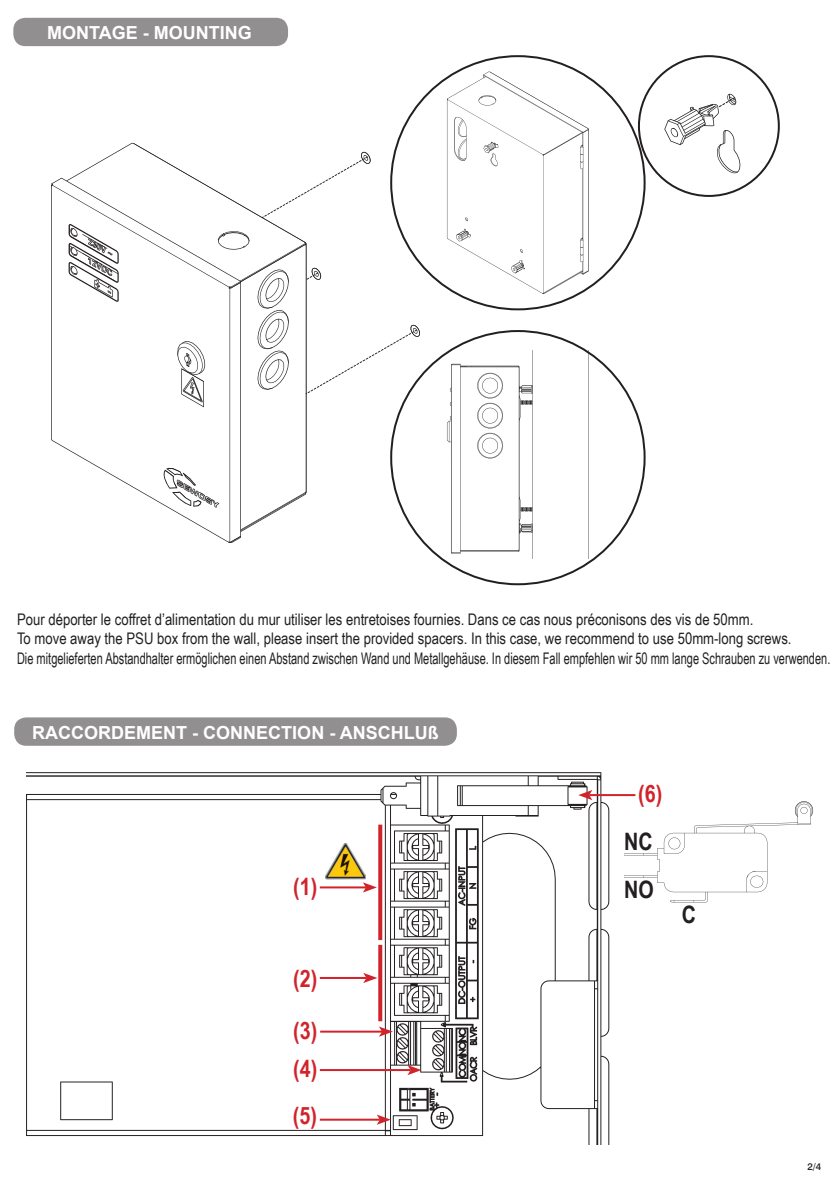
<style>
.page{position:relative;width:840px;height:1191px;background:#fff}
.page>*{position:absolute;margin:0;border:0;box-sizing:border-box;transform-origin:0 0}
.t1{font:700 24px "Arial Narrow";color:#d1232a}
.t2{font:700 24px "Arial Narrow";color:#231f20}
.t3{font:700 18px "Arial";color:#fff}
.t4{font:16px/19.2px "Arial Narrow";color:#231f20}
.t5{font:500 9.8px "Swiss 721 BT";color:#231f20}
</style>
<div class="page">
<div style="left:13px;top:18px;width:275px;height:28px;background:#918f8f;border-radius:12px"></div>
<svg style="left:51px;top:143px;width:255px;height:399px"></svg>
<svg style="left:71px;top:152px;width:349px;height:242px"></svg>
<div style="left:14px;top:717px;width:442px;height:29px;background:#918f8f;border-radius:12px"></div>
<svg style="left:26px;top:772px;width:583px;height:372px"></svg>
<svg style="left:378px;top:945px;width:4px;height:76px"></svg>
<svg style="left:378px;top:824px;width:4px;height:116px"></svg>
<hr style="left:319px;top:886px;width:47px;height:2px;background:#d1232a">
<svg style="left:362px;top:882px;width:14px;height:10px"></svg>
<img style="left:325px;top:843px;width:40px;height:37px">
<hr style="left:319px;top:977px;width:47px;height:2px;background:#d1232a">
<svg style="left:363px;top:972px;width:14px;height:11px"></svg>
<hr style="left:319px;top:1118px;width:60px;height:2px;background:#d1232a">
<svg style="left:376px;top:1114px;width:14px;height:10px"></svg>
<hr style="left:589px;top:794px;width:46px;height:2px;background:#d1232a">
<svg style="left:578px;top:790px;width:14px;height:10px"></svg>
<hr style="left:320px;top:1030px;width:62px;height:2px;background:#d1232a">
<svg style="left:378px;top:1026px;width:15px;height:10px"></svg>
<hr style="left:319px;top:1069px;width:91px;height:2px;background:#d1232a">
<svg style="left:407px;top:1065px;width:14px;height:10px"></svg>
<svg style="left:624px;top:801px;width:188px;height:101px"></svg>
<svg style="left:446px;top:71px;width:142px;height:223px"></svg>
<svg style="left:446px;top:351px;width:142px;height:207px"></svg>
<svg style="left:651px;top:73px;width:124px;height:111px"></svg>
<p class="t3" style="left:47px;top:20px;width:206px">MONTAGE - MOUNTING</p>
<p class="t4" style="left:17px;top:609px;width:814px">Pour déporter le coffret d’alimentation du mur utiliser les entretoises fournies. Dans ce cas nous préconisons des vis de 50mm.<br>To move away the PSU box from the wall, please insert the provided spacers. In this case, we recommend to use 50mm-long screws.<br>Die mitgelieferten Abstandhalter ermöglichen einen Abstand zwischen Wand und Metallgehäuse. In diesem Fall empfehlen wir 50 mm lange Schrauben zu verwenden.</p>
<p class="t3" style="left:32px;top:719px;width:408px">RACCORDEMENT - CONNECTION - ANSCHLUß</p>
<h1 class="t1" style="left:293px;top:868px;width:26px">(1)</h1>
<h1 class="t1" style="left:293px;top:960px;width:26px">(2)</h1>
<h1 class="t1" style="left:293px;top:1012px;width:26px">(3)</h1>
<h1 class="t1" style="left:293px;top:1050px;width:26px">(4)</h1>
<h1 class="t1" style="left:293px;top:1097px;width:26px">(5)</h1>
<h1 class="t1" style="left:638px;top:776px;width:26px">(6)</h1>
<h1 class="t2" style="left:624px;top:823px;width:30px">NC</h1>
<h1 class="t2" style="left:624px;top:871px;width:31px">NO</h1>
<h1 class="t2" style="left:681px;top:896px;width:16px">C</h1>
<p class="t5" style="left:806px;top:1160px;width:15px">2/4</p>
</div>
